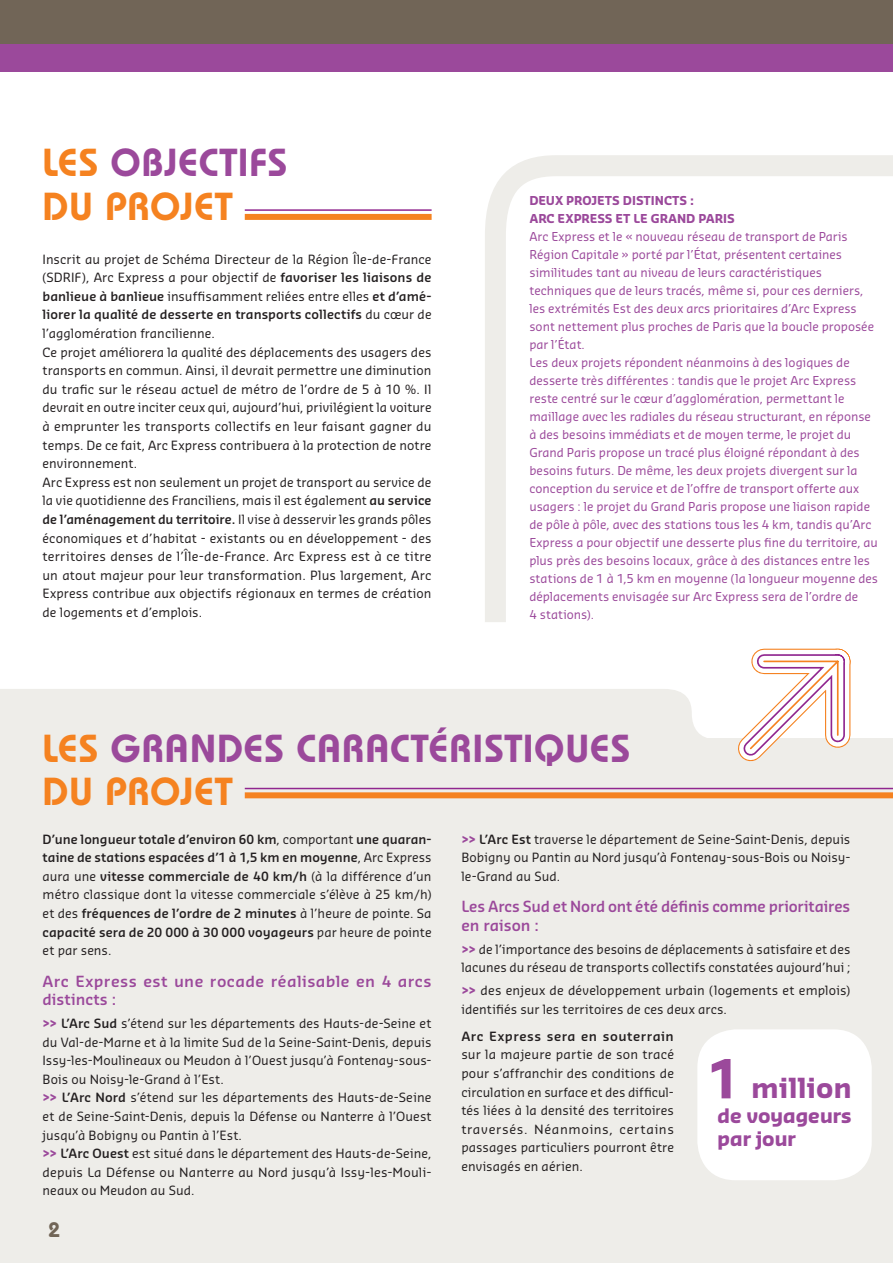
<style>
.page{position:relative;width:893px;height:1263px;background:#fff}
.page>*{position:absolute;margin:0;border:0;box-sizing:border-box;transform-origin:0 0}
.t1{font:600 39px/43.5px "Bauhaus";letter-spacing:.025em;color:#9b499b}
.t2{font:600 39px/43.5px "Bauhaus";letter-spacing:.025em;color:#f58220}
.t3{font:700 27px "Sansa Std";color:#9b499b}
.t4{font:600 21px "Bauhaus";color:#716557}
.t5{font:700 19.5px/23.4px "Sansa Std";letter-spacing:-.025em;color:#9b499b}
.t6{font:600 15px/18.6px "Sansa Std";letter-spacing:.005em;color:#9b499b}
.t7{font:600 15px/18.6px "Sansa Std";letter-spacing:.025em;color:#9b499b}
.t8{font:12.45px/18.6px "Sansa Std";letter-spacing:.01em;color:#231f20}
.t9{font:600 12.45px/18.6px "Sansa Std";letter-spacing:.015em;color:#231f20;text-align:justify}
.t10{font:600 12.45px "Sansa Std";letter-spacing:.04em;color:#231f20}
.t11{font:12px/18px "Sansa Std";letter-spacing:.005em;color:#9b499b}
.t12{font:700 12px/18px "Sansa Std";letter-spacing:-.005em;color:#9b499b}
.s1{color:#9b499b}
.s2{font-weight:600}
.s3{color:#f58220}
.s4{font-weight:400}
.s5{font-weight:700;color:#9b499b}
.s6{font-size:52.5px}
</style>
<div class="page">
<div style="left:0;top:0;width:893px;height:49px;background:#716557"></div>
<div style="left:0;top:44px;width:893px;height:27px;background:#9b499b"></div>
<div style="left:0;top:739px;width:893px;height:524px;background:#eeede9"></div>
<hr style="left:245px;top:209px;width:187px;height:2px;background:#90268f">
<div style="left:245px;top:214px;width:187px;height:6px;background:#f58220"></div>
<hr style="left:245px;top:788px;width:648px;height:1px;background:#90268f">
<div style="left:245px;top:792px;width:648px;height:6px;background:#f58220"></div>
<div style="left:697px;top:1029px;width:175px;height:151px;background:#fff;border-radius:38px"></div>
<div style="left:0;top:689px;width:715px;height:50px;background:#eeede9"></div>
<svg style="left:485px;top:155px;width:408px;height:467px"></svg>
<svg style="left:715px;top:648px;width:159px;height:114px"></svg>
<h1 class="t2" style="left:43px;top:141px;width:246px">LES <span class="s1">OBJECTIFS<br></span>DU PROJET</h1>
<p class="t8" style="left:43px;top:249px;width:391px">Inscrit au projet de Schéma Directeur de la Région Île-de-France (SDRIF), Arc Express a pour objectif de <span class="s2">favoriser les liaisons de banlieue à banlieue</span> insuffisamment reliées entre elles <span class="s2">et d’amé&shy;liorer la qualité de desserte en transports collectifs</span> du cœur de l’agglomération francilienne.<br>Ce projet améliorera la qualité des déplacements des usagers des transports en commun. Ainsi, il devrait permettre une diminution du trafic sur le réseau actuel de métro de l’ordre de 5 à 10 %. Il devrait en outre inciter ceux qui, aujourd’hui, privilégient la voiture à emprunter les transports collectifs en leur faisant gagner du temps. De ce fait, Arc Express contribuera à la protection de notre environnement.<br>Arc Express est non seulement un projet de transport au service de la vie quotidienne des Franciliens, mais il est également <span class="s2">au service de l’aménagement du territoire.</span> Il vise à desservir les grands pôles économiques et d’habitat - existants ou en développement - des territoires denses de l’Île-de-France. Arc Express est à ce titre un atout majeur pour leur transformation. Plus largement, Arc Express contribue aux objectifs régionaux en termes de création de logements et d’emplois.</p>
<p class="t12" style="left:529px;top:190px;width:207px">DEUX PROJETS DISTINCTS :<br>ARC EXPRESS ET LE GRAND PARIS</p>
<p class="t11" style="left:529px;top:226px;width:350px">Arc Express et le « nouveau réseau de transport de Paris Région Capitale » porté par l’État, présentent certaines similitudes tant au niveau de leurs caractéristiques techniques que de leurs tracés, même si, pour ces derniers, les extrémités Est des deux arcs prioritaires d’Arc Express sont nettement plus proches de Paris que la boucle proposée par l’État.<br>Les deux projets répondent néanmoins à des logiques de desserte très différentes : tandis que le projet Arc Express reste centré sur le cœur d’agglomération, permettant le maillage avec les radiales du réseau structurant, en réponse à des besoins immédiats et de moyen terme, le projet du Grand Paris propose un tracé plus éloigné répondant à des besoins futurs. De même, les deux projets divergent sur la conception du service et de l’offre de transport offerte aux usagers : le projet du Grand Paris propose une liaison rapide de pôle à pôle, avec des stations tous les 4 km, tandis qu’Arc Express a pour objectif une desserte plus fine du territoire, au plus près des besoins locaux, grâce à des distances entre les stations de 1 à 1,5 km en moyenne (la longueur moyenne des déplacements envisagée sur Arc Express sera de l’ordre de<br>4 stations).</p>
<h1 class="t1" style="left:43px;top:726px;width:589px"><span class="s3">LES</span> GRANDES CARACTÉRISTIQUES<br><span class="s3">DU PROJET</span></h1>
<p class="t9" style="left:43px;top:829px;width:391px">D’une longueur totale d’environ 60 km<span class="s4">, comportant</span> une quaran&shy;taine de stations espacées d’1 à 1,5 km en moyenne<span class="s4">, Arc Express aura une</span> vitesse commerciale de 40 km/h <span class="s4">(à la différence d’un métro classique dont la vitesse commerciale s’élève à 25 km/h) et des</span> fréquences de l’ordre de 2 minutes <span class="s4">à l’heure de pointe. Sa </span>capacité sera de 20 000 à 30 000 voyageurs <span class="s4">par heure de pointe et par sens.</span></p>
<p class="t7" style="left:43px;top:971px;width:391px">Arc Express est une rocade réalisable en 4 arcs distincts :</p>
<p class="t8" style="left:43px;top:1013px;width:391px"><span class="s5">&gt;&gt;</span> <span class="s2">L’Arc Sud</span> s’étend sur les départements des Hauts-de-Seine et du Val-de-Marne et à la limite Sud de la Seine-Saint-Denis, depuis Issy-les-Moulineaux ou Meudon à l’Ouest jusqu’à Fontenay-sous-Bois ou Noisy-le-Grand à l’Est.<br><span class="s5">&gt;&gt;</span> <span class="s2">L’Arc Nord</span> s’étend sur les départements des Hauts-de-Seine et de Seine-Saint-Denis, depuis la Défense ou Nanterre à l’Ouest jusqu’à Bobigny ou Pantin à l’Est.<br><span class="s5">&gt;&gt;</span> <span class="s2">L’Arc Ouest</span> est situé dans le département des Hauts-de-Seine, depuis La Défense ou Nanterre au Nord jusqu’à Issy-les-Mouli&shy;neaux ou Meudon au Sud.</p>
<h3 class="t4" style="left:48px;top:1217px;width:13px">2</h3>
<p class="t8" style="left:461px;top:829px;width:391px;text-align:justify"><span class="s5">&gt;&gt;</span> <span class="s2">L’Arc Est</span> traverse le département de Seine-Saint-Denis, depuis Bobigny ou Pantin au Nord jusqu’à Fontenay-sous-Bois ou Noisy&shy;le-Grand au Sud.</p>
<p class="t6" style="left:461px;top:896px;width:390px">Les Arcs Sud et Nord ont été définis comme prioritaires en raison :</p>
<p class="t8" style="left:461px;top:939px;width:391px"><span class="s5">&gt;&gt;</span> de l’importance des besoins de déplacements à satisfaire et des lacunes du réseau de transports collectifs constatées aujourd’hui ;</p>
<p class="t8" style="left:461px;top:980px;width:390px"><span class="s5">&gt;&gt;</span> des enjeux de développement urbain (logements et emplois) identifiés sur les territoires de ces deux arcs.</p>
<p class="t10" style="left:461px;top:1028px;width:214px">Arc Express sera en souterrain</p>
<p class="t8" style="left:461px;top:1045px;width:214px;text-align:justify">sur la majeure partie de son tracé pour s’affranchir des conditions de circulation en surface et des difficul&shy;tés liées à la densité des territoires traversés. Néanmoins, certains passages particuliers pourront être envisagés en aérien.</p>
<h2 class="t3" style="left:708px;top:1070px;width:146px"><span class="s6">1</span> MILLION</h2>
<h3 class="t5" style="left:717px;top:1103px;width:136px">DE VOYAGEURS<br>PAR JOUR</h3>
</div>
